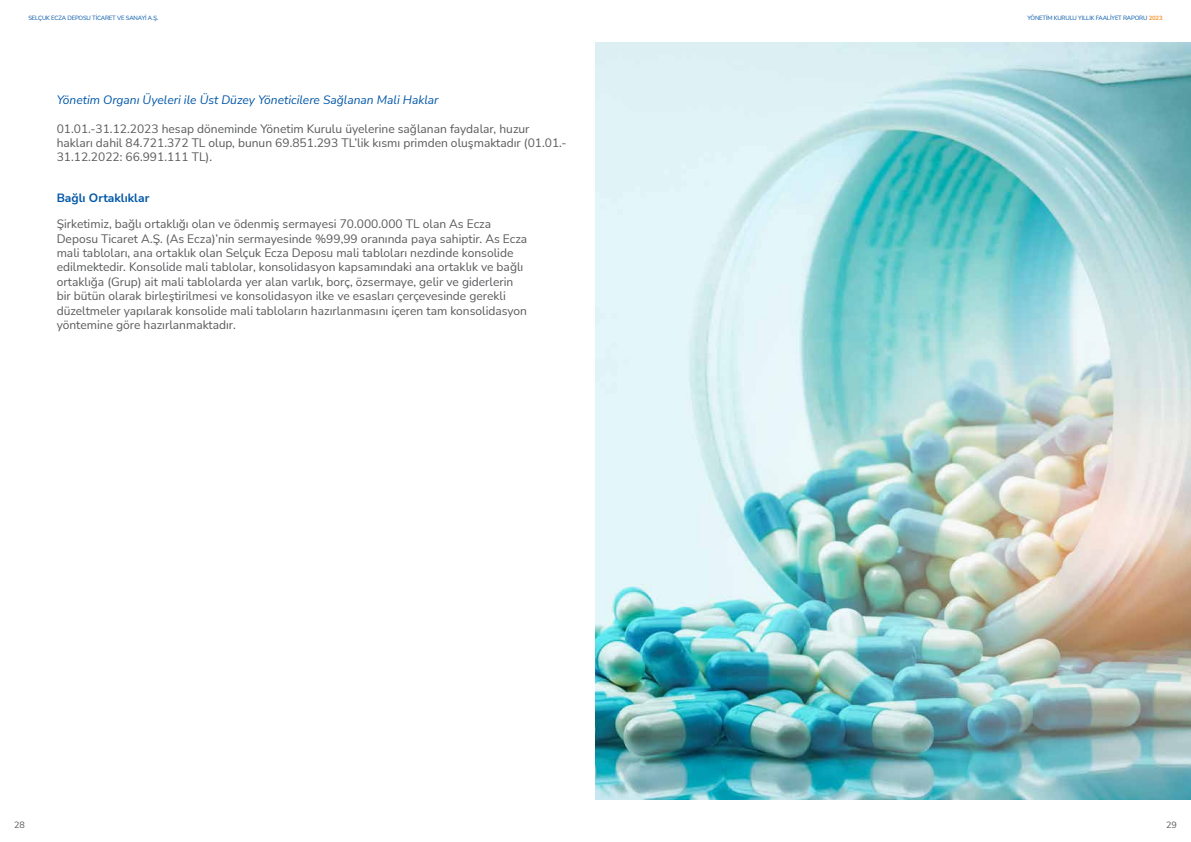
<style>
.page{position:relative;width:1191px;height:842px;background:#fff}
.page>*{position:absolute;margin:0;border:0;box-sizing:border-box;transform-origin:0 0}
.t1{font:12px/14.4px "Nunito Sans";color:#58595b}
.t2{font:italic 12px "Nunito Sans";color:#0057a8}
.t3{font:700 12px "Nunito Sans";color:#0057a8}
.t4{font:9px "Nunito Sans";color:#58595b}
.t5{font:6px "Nunito Sans";letter-spacing:-.025em;color:#0057a8}
.s1{font-weight:700;color:#f79433}
</style>
<div class="page">
<img style="left:595px;top:43px;width:596px;height:756px">
<p class="t5" style="left:28px;top:14px;width:132px">SELÇUK ECZA DEPOSU TİCARET VE SANAYİ A.Ş.</p>
<p class="t5" style="left:1027px;top:14px;width:137px">YÖNETİM KURULU YILLIK FAALİYET RAPORU <span class="s1">2023</span></p>
<p class="t2" style="left:57px;top:91px;width:383px">Yönetim Organı Üyeleri ile Üst Düzey Yöneticilere Sağlanan Mali Haklar</p>
<p class="t1" style="left:57px;top:121px;width:511px">01.01.-31.12.2023 hesap döneminde Yönetim Kurulu üyelerine sağlanan faydalar, huzur hakları dahil 84.721.372 TL olup, bunun 69.851.293 TL’lik kısmı primden oluşmaktadır (01.01.-<br>31.12.2022: 66.991.111 TL).</p>
<p class="t3" style="left:57px;top:189px;width:94px">Bağlı Ortaklıklar</p>
<p class="t1" style="left:57px;top:216px;width:472px">Şirketimiz, bağlı ortaklığı olan ve ödenmiş sermayesi 70.000.000 TL olan As Ecza Deposu Ticaret A.Ş. (As Ecza)’nin sermayesinde %99,99 oranında paya sahiptir. As Ecza mali tabloları, ana ortaklık olan Selçuk Ecza Deposu mali tabloları nezdinde konsolide edilmektedir. Konsolide mali tablolar, konsolidasyon kapsamındaki ana ortaklık ve bağlı ortaklığa (Grup) ait mali tablolarda yer alan varlık, borç, özsermaye, gelir ve giderlerin bir bütün olarak birleştirilmesi ve konsolidasyon ilke ve esasları çerçevesinde gerekli düzeltmeler yapılarak konsolide mali tabloların hazırlanmasını içeren tam konsolidasyon yöntemine göre hazırlanmaktadır.</p>
<p class="t4" style="left:14px;top:818px;width:12px">28</p>
<p class="t4" style="left:1166px;top:818px;width:12px">29</p>
</div>
